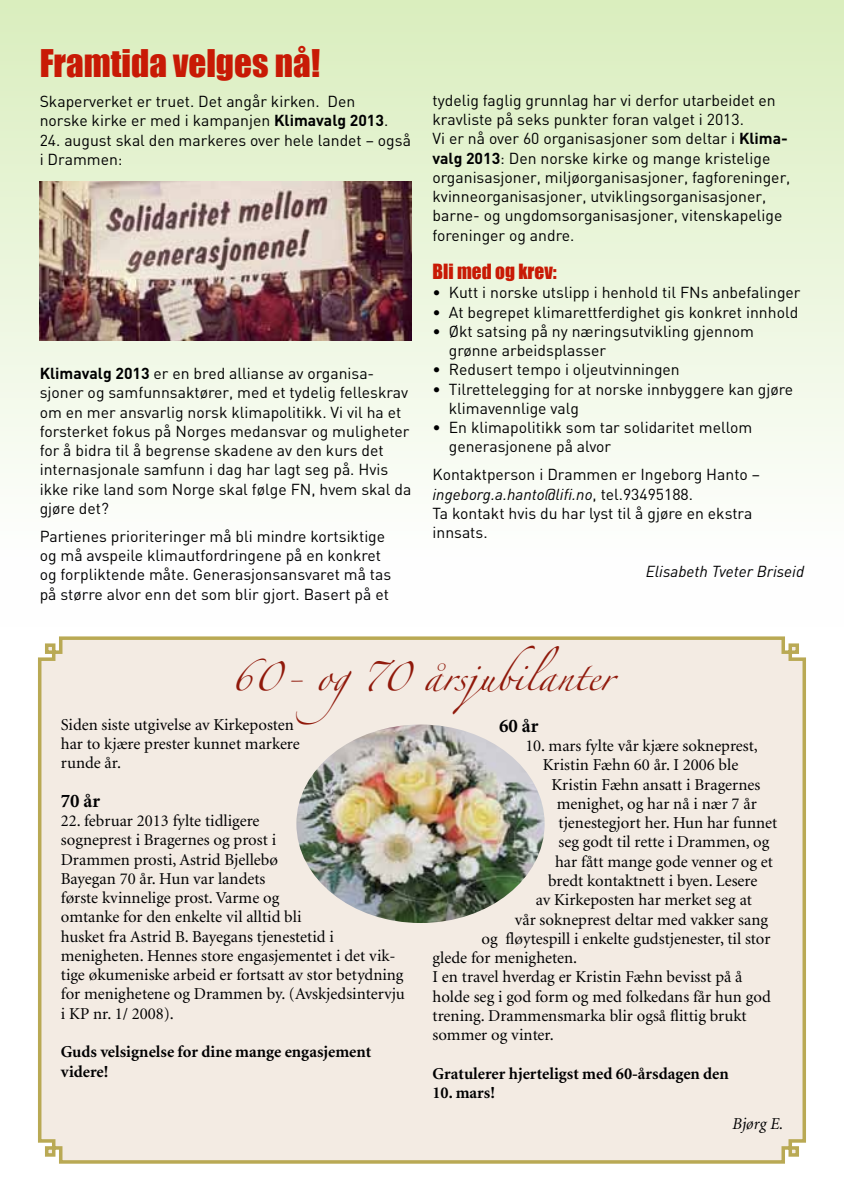
<style>
.page{position:relative;width:844px;height:1191px;background:#fff}
.page>*{position:absolute;margin:0;border:0;box-sizing:border-box;transform-origin:0 0}
.t1{font:35px "Impact";color:#c81a05}
.t2{font:26.25px "Zapfino";color:#90190b}
.t3{font:19.25px "Impact";color:#c81a05}
.t4{font:700 19.25px "Minion";color:#000001}
.t5{font:16.62px/19.2px "Minion";color:#000001}
.t6{font:700 16.62px/19.2px "Minion";color:#000001}
.t7{font:italic 16.62px "Minion";color:#000001}
.t8{font:15.75px/19.2px "DIN";color:#000001}
.t9{font:italic 15.75px "DIN";color:#000001}
.s1{font-weight:700}
.s2{font-style:italic}
</style>
<div class="page">
<div style="left:0;top:0;width:843px;height:626px;background:linear-gradient(to bottom,#daeebe,#fff)"></div>
<img style="left:40px;top:181px;width:371px;height:159px">
<div style="left:38px;top:636px;width:768px;height:528px;background:#f3ebe3"></div>
<img style="left:296px;top:724px;width:248px;height:199px">
<h1 class="t1" style="left:40px;top:36px;width:282px">Framtida velges nå!</h1>
<p class="t8" style="left:40px;top:91px;width:350px">Skaperverket er truet. Det angår kirken. Den norske kirke er med i kampanjen <span class="s1">Klimavalg 2013</span>.</p>
<p class="t8" style="left:40px;top:130px;width:372px">24. august skal den markeres over hele landet – også i Drammen:</p>
<p class="t8" style="left:40px;top:363px;width:373px"><span class="s1">Klimavalg 2013</span> er en bred allianse av organisa&shy;sjoner og samfunnsaktører, med et tydelig felleskrav om en mer ansvarlig norsk klimapolitikk. Vi vil ha et forsterket fokus på Norges medansvar og muligheter for å bidra til å begrense skadene av den kurs det internasjonale samfunn i dag har lagt seg på. Hvis ikke rike land som Norge skal følge FN, hvem skal da gjøre det?</p>
<p class="t8" style="left:40px;top:526px;width:353px">Partienes prioriteringer må bli mindre kortsiktige og må avspeile klimautfordringene på en konkret og forpliktende måte. Generasjonsansvaret må tas på større alvor enn det som blir gjort. Basert på et</p>
<p class="t8" style="left:432px;top:90px;width:359px">tydelig faglig grunnlag har vi derfor utarbeidet en kravliste på seks punkter foran valget i 2013.<br>Vi er nå over 60 organisasjoner som deltar i <span class="s1">Klima&shy;valg 2013</span>: Den norske kirke og mange kristelige organisasjoner, miljøorganisasjoner, fagforeninger, kvinneorganisasjoner, utviklingsorganisasjoner, barne- og ungdomsorganisasjoner, vitenskapelige foreninger og andre.</p>
<p class="t3" style="left:432px;top:257px;width:126px">Bli med og krev:</p>
<p class="t8" style="left:432px;top:283px;width:369px">• Kutt i norske utslipp i henhold til FNs anbefalinger</p>
<p class="t8" style="left:432px;top:302px;width:367px">• At begrepet klimarettferdighet gis konkret innhold</p>
<p class="t8" style="left:448px;top:321px;width:307px;text-indent:-16px">• Økt satsing på ny næringsutvikling gjennom grønne arbeidsplasser</p>
<p class="t8" style="left:432px;top:360px;width:249px">• Redusert tempo i oljeutvinningen</p>
<p class="t8" style="left:448px;top:379px;width:346px;text-indent:-16px">• Tilrettelegging for at norske innbyggere kan gjøre klimavennlige valg</p>
<p class="t8" style="left:448px;top:417px;width:305px;text-indent:-16px">• En klimapolitikk som tar solidaritet mellom generasjonene på alvor</p>
<p class="t8" style="left:432px;top:465px;width:329px">Kontaktperson i Drammen er Ingeborg Hanto – <span class="s2">ingeborg.a.hanto@lifi.no</span>, tel.93495188.<br>Ta kontakt hvis du har lyst til å gjøre en ekstra innsats.</p>
<p class="t9" style="left:645px;top:561px;width:160px">Elisabeth Tveter Briseid</p>
<h2 class="t2" style="left:231px;top:666px;width:384px">60- og70 årsjubilanter</h2>
<p class="t5" style="left:61px;top:715px;width:240px">Siden siste utgivelse av Kirkeposten har to kjære prester kunnet markere runde år.</p>
<p class="t4" style="left:61px;top:791px;width:41px">70 år</p>
<p class="t5" style="left:61px;top:811px;width:345px">22. februar 2013 fylte tidligere<br>sogneprest i Bragernes og prost i<br>Drammen prosti, Astrid Bjellebø<br>Bayegan 70 år. Hun var landets<br>første kvinnelige prost. Varme og<br>omtanke for den enkelte vil alltid bli<br>husket fra Astrid B. Bayegans tjenestetid i menigheten. Hennes store engasjementet i det vik&shy;tige økumeniske arbeid er fortsatt av stor betydning for menighetene og Drammen by. (Avskjedsintervju i KP nr. 1/ 2008).</p>
<p class="t6" style="left:61px;top:1042px;width:312px">Guds velsignelse for dine mange engasjement videre!</p>
<p class="t4" style="left:499px;top:716px;width:41px">60 år</p>
<p class="t5" style="left:525px;top:737px;width:234px">10. mars fylte vår kjære sokneprest,</p>
<p class="t5" style="left:542px;top:756px;width:197px">Kristin Fæhn 60 år. I 2006 ble</p>
<p class="t5" style="left:551px;top:775px;width:210px">Kristin Fæhn ansatt i Bragernes</p>
<p class="t5" style="left:556px;top:794px;width:201px">menighet, og har nå i nær 7 år</p>
<p class="t5" style="left:558px;top:814px;width:220px">tjenestegjort her. Hun har funnet</p>
<p class="t5" style="left:558px;top:833px;width:212px">seg godt til rette i Drammen, og</p>
<p class="t5" style="left:555px;top:852px;width:219px">har fått mange gode venner og et</p>
<p class="t5" style="left:548px;top:871px;width:211px">bredt kontaktnett i byen. Lesere</p>
<p class="t5" style="left:535px;top:891px;width:218px">av Kirkeposten har merket seg at</p>
<p class="t5" style="left:514px;top:910px;width:255px">vår sokneprest deltar med vakker sang</p>
<p class="t5" style="left:481px;top:929px;width:290px">og fløytespill i enkelte gudstjenester, til stor</p>
<p class="t5" style="left:432px;top:948px;width:146px">glede for menigheten.</p>
<p class="t5" style="left:432px;top:968px;width:311px">I en travel hverdag er Kristin Fæhn bevisst på å</p>
<p class="t5" style="left:432px;top:987px;width:340px">holde seg i god form og med folkedans får hun god</p>
<p class="t5" style="left:432px;top:1006px;width:316px">trening. Drammensmarka blir også flittig brukt</p>
<p class="t5" style="left:432px;top:1025px;width:123px">sommer og vinter.</p>
<p class="t6" style="left:432px;top:1064px;width:298px">Gratulerer hjerteligst med 60-årsdagen den</p>
<p class="t6" style="left:432px;top:1083px;width:64px">10. mars!</p>
<p class="t7" style="left:731px;top:1115px;width:52px">Bjørg E.</p>
</div>
